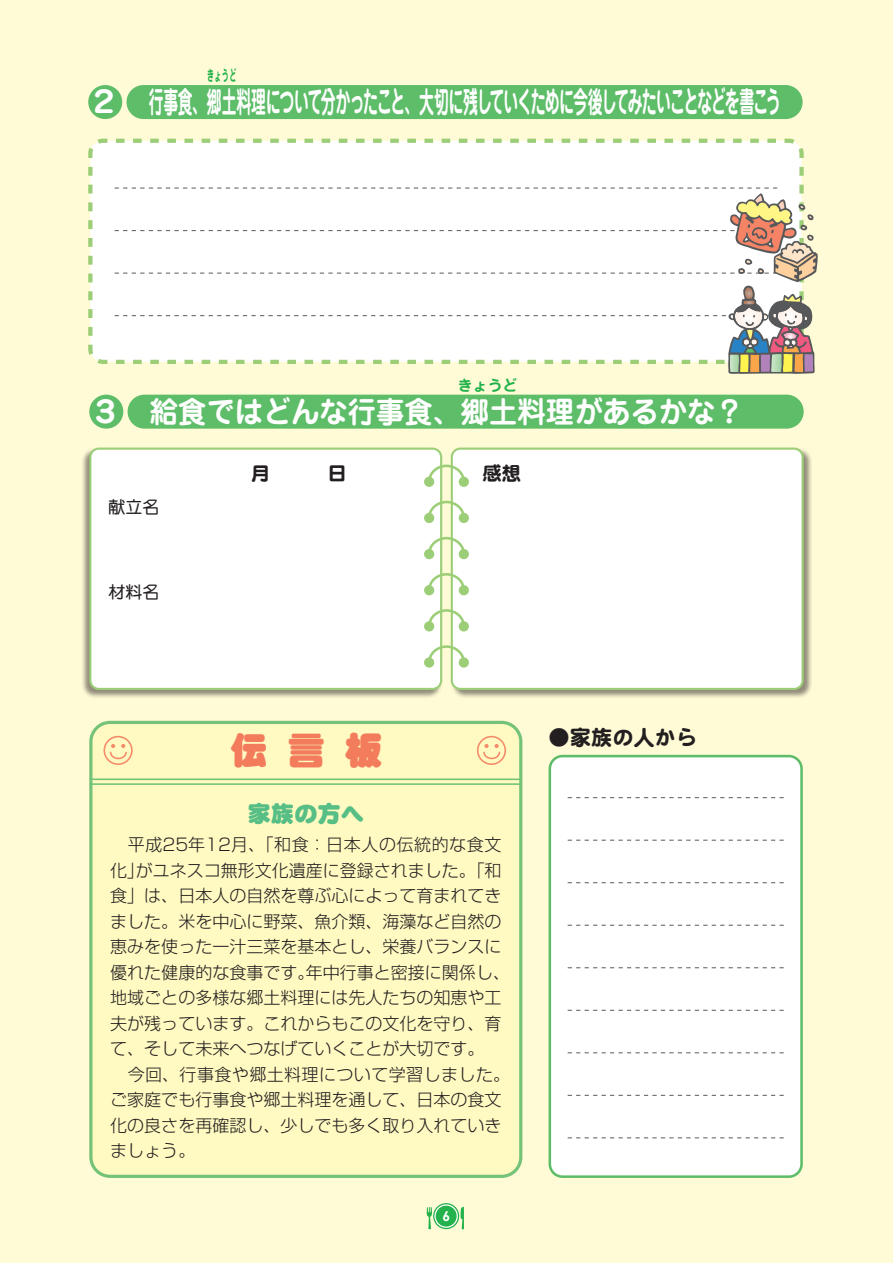
<style>
.page{position:relative;width:893px;height:1263px;background:#fffbd6}
.page>*{position:absolute;margin:0;border:0;box-sizing:border-box;transform-origin:0 0}
.t1{font:38.25px "DF Maru Gothic G SU WIN RKSJ H";color:#f37c5d}
.t2{font:700 29.7px "Jun 501 Pro";letter-spacing:-.055em;color:#fff}
.t3{font:700 29.7px "Jun 501 Pro";color:#fff}
.t4{font:23.4px "DF Maru Gothic G UB WIN RKSJ H";color:#57be85}
.t5{font:21.3px "DF Maru Gothic G SB WIN RKSJ H";color:#231f20}
.t6{font:19.2px "DF Maru Gothic G SB WIN RKSJ H";color:#231f20}
.t7{font:300 16.95px/25.5px "Shin Go Pro";color:#231f20}
.t8{font:16.95px "DF Maru Gothic G Bd WIN RKSJ H";color:#231f20}
.t9{font:700 14.85px "Jun 501 Pro";letter-spacing:.03em;color:#23b24b;scale:.47 1}
.t10{font:700 14.85px "Jun 501 Pro";letter-spacing:.03em;color:#23b24b}
.t11{font:700 13.8px "Century Gothic";color:#fff}
</style>
<div class="page">
<div style="left:128px;top:395px;width:676px;height:34px;background:#5ebd68;border-radius:17px"></div>
<div style="left:89px;top:395px;width:34px;height:34px;background:#5ebd68;border-radius:50%"></div>
<div style="left:91px;top:722px;width:430px;height:454px;background:#fffac1;border-radius:19px"></div>
<div style="left:89px;top:721px;width:433px;height:457px;border:3px solid #74c379;border-radius:19px"></div>
<hr style="left:90px;top:778px;width:431px;height:2px;background:#74c379">
<hr style="left:90px;top:783px;width:431px;height:2px;background:#74c379">
<div style="left:104px;top:736px;width:29px;height:29px;border:2px solid #f68b6c;border-radius:50%"></div>
<svg style="left:109px;top:744px;width:19px;height:16px"></svg>
<div style="left:477px;top:736px;width:29px;height:29px;border:2px solid #f68b6c;border-radius:50%"></div>
<svg style="left:482px;top:744px;width:19px;height:16px"></svg>
<svg style="left:461px;top:1207px;width:3px;height:22px"></svg>
<svg style="left:427px;top:1207px;width:5px;height:22px"></svg>
<svg style="left:433px;top:1203px;width:26px;height:26px"></svg>
<div style="left:434px;top:1204px;width:24px;height:24px;border:1px solid #fff;border-radius:50%"></div>
<svg style="left:88px;top:138px;width:716px;height:226px;background:#f6faef"></svg>
<div style="left:126px;top:85px;width:677px;height:34px;background:#5ebd68;border-radius:17px"></div>
<div style="left:88px;top:85px;width:34px;height:34px;background:#5ebd68;border-radius:50%"></div>
<div style="left:550px;top:756px;width:251px;height:421px;background:#fff;border-radius:13px"></div>
<div style="left:549px;top:755px;width:254px;height:423px;border:3px solid #5ebd68;border-radius:13px"></div>
<svg style="left:568px;top:797px;width:216px;height:1px"></svg>
<svg style="left:568px;top:840px;width:216px;height:1px"></svg>
<svg style="left:568px;top:882px;width:216px;height:1px"></svg>
<svg style="left:568px;top:925px;width:216px;height:1px"></svg>
<svg style="left:568px;top:967px;width:216px;height:1px"></svg>
<svg style="left:568px;top:1010px;width:216px;height:1px"></svg>
<svg style="left:568px;top:1052px;width:216px;height:1px"></svg>
<svg style="left:568px;top:1095px;width:216px;height:1px"></svg>
<svg style="left:568px;top:1137px;width:216px;height:1px"></svg>
<div style="left:81px;top:447px;width:361px;height:252px;background:#231f20;opacity:.5"></div>
<div style="left:90px;top:449px;width:351px;height:240px;background:#fff;border-radius:9px"></div>
<div style="left:89px;top:448px;width:353px;height:242px;border:2px solid #9cce77;border-radius:9px"></div>
<div style="left:451px;top:447px;width:361px;height:252px;background:#231f20;opacity:.5"></div>
<div style="left:452px;top:449px;width:351px;height:240px;background:#fff;border-radius:9px"></div>
<div style="left:451px;top:448px;width:353px;height:242px;border:2px solid #9cce77;border-radius:9px"></div>
<svg style="left:428px;top:463px;width:37px;height:21px"></svg>
<div style="left:459px;top:477px;width:10px;height:10px;background:#9cce77;border-radius:50%"></div>
<div style="left:424px;top:477px;width:10px;height:10px;background:#9cce77;border-radius:50%"></div>
<svg style="left:428px;top:499px;width:37px;height:21px"></svg>
<div style="left:459px;top:513px;width:10px;height:10px;background:#9cce77;border-radius:50%"></div>
<div style="left:424px;top:513px;width:10px;height:10px;background:#9cce77;border-radius:50%"></div>
<svg style="left:428px;top:536px;width:37px;height:21px"></svg>
<div style="left:459px;top:549px;width:10px;height:10px;background:#9cce77;border-radius:50%"></div>
<div style="left:424px;top:549px;width:10px;height:10px;background:#9cce77;border-radius:50%"></div>
<svg style="left:429px;top:572px;width:35px;height:21px"></svg>
<div style="left:459px;top:585px;width:10px;height:10px;background:#9cce77;border-radius:50%"></div>
<div style="left:424px;top:585px;width:10px;height:10px;background:#9cce77;border-radius:50%"></div>
<svg style="left:429px;top:608px;width:35px;height:21px"></svg>
<div style="left:459px;top:621px;width:10px;height:10px;background:#9cce77;border-radius:50%"></div>
<div style="left:424px;top:621px;width:10px;height:10px;background:#9cce77;border-radius:50%"></div>
<svg style="left:429px;top:644px;width:35px;height:21px"></svg>
<div style="left:459px;top:657px;width:10px;height:11px;background:#9cce77;border-radius:50%"></div>
<div style="left:424px;top:657px;width:10px;height:11px;background:#9cce77;border-radius:50%"></div>
<svg style="left:115px;top:162px;width:702px;height:212px;background:#f7f6f2"></svg>
<p class="t9" style="left:207px;top:64px;width:64px">きょうど</p>
<h2 class="t2" style="left:89px;top:79px;width:693px">２　行事食、郷土料理について分かったこと、大切に残していくために今後してみたいことなどを書こう</h2>
<p class="t10" style="left:458px;top:373px;width:61px">きょうど</p>
<h2 class="t3" style="left:90px;top:388px;width:655px">３　給食ではどんな行事食、郷土料理があるかな？</h2>
<p class="t8" style="left:108px;top:499px;width:53px">献立名</p>
<p class="t8" style="left:108px;top:584px;width:53px">材料名</p>
<p class="t6" style="left:483px;top:463px;width:40px">感想</p>
<h1 class="t1" style="left:230px;top:731px;width:155px">伝 言 板</h1>
<p class="t5" style="left:549px;top:727px;width:150px">●家族の人から</p>
<h3 class="t4" style="left:247px;top:802px;width:118px">家族の方へ</h3>
<p class="t7" style="left:110px;top:830px;width:401px">　平成25年12月、「和食：日本人の伝統的な食文化」がユネスコ無形文化遺産に登録されました。「和食」は、日本人の自然を尊ぶ心によって育まれてきました。米を中心に野菜、魚介類、海藻など自然の恵みを使った一汁三菜を基本とし、栄養バランスに優れた健康的な食事です。年中行事と密接に関係し、地域ごとの多様な郷土料理には先人たちの知恵や工夫が残っています。これからもこの文化を守り、育て、そして未来へつなげていくことが大切です。<br>　今回、行事食や郷土料理について学習しました。ご家庭でも行事食や郷土料理を通して、日本の食文化の良さを再確認し、少しでも多く取り入れていきましょう。</p>
<p class="t11" style="left:443px;top:1206px;width:9px">6</p>
</div>
